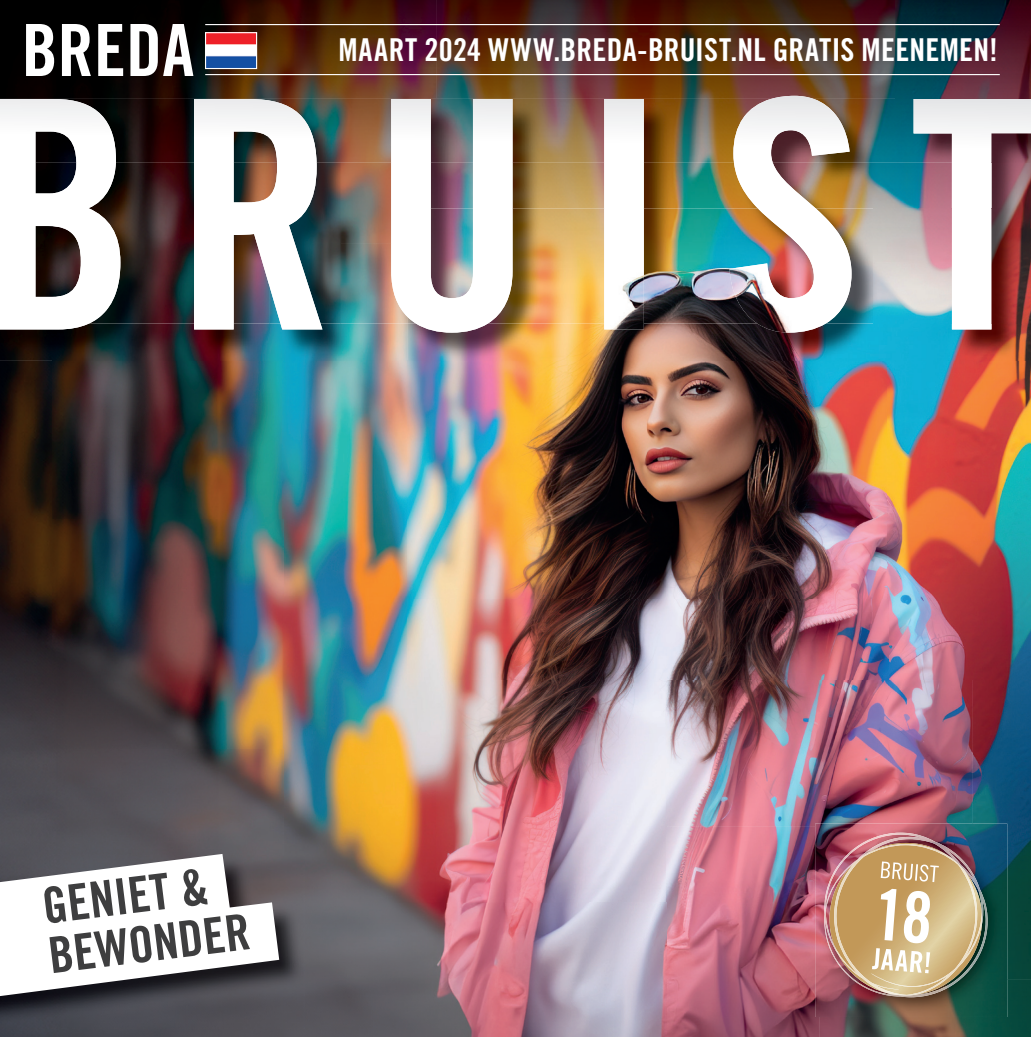
<style>
.page{position:relative;width:1031px;height:1037px;background:#fff}
.page>*{position:absolute;margin:0;border:0;box-sizing:border-box;transform-origin:0 0}
.t1{font:72px "Trade Gothic LT Std Bd Cn 20";color:#fff}
.t2{font:49.95px/49.9px "Trade Gothic LT Std Bd Cn 20";color:#3e3e3f}
.t3{font:31.5px "Trade Gothic LT Std Bd Cn 20";letter-spacing:.01em;color:#fff}
</style>
<div class="page">
<img style="left:0;top:361px;width:53px;height:493px">
<img style="left:53px;top:361px;width:230px;height:494px">
<img style="left:283px;top:361px;width:125px;height:235px">
<img style="left:972px;top:679px;width:58px;height:300px">
<img style="left:283px;top:596px;width:153px;height:306px">
<img style="left:436px;top:679px;width:229px;height:223px">
<img style="left:665px;top:679px;width:307px;height:147px">
<img style="left:665px;top:826px;width:154px;height:211px">
<img style="left:283px;top:902px;width:383px;height:135px">
<img style="left:0;top:1028px;width:283px;height:9px">
<img style="left:819px;top:979px;width:211px;height:58px">
<img style="left:0;top:333px;width:408px;height:28px">
<img style="left:0;top:163px;width:1030px;height:170px">
<img style="left:408px;top:323px;width:622px;height:356px">
<img style="left:991px;top:208px;width:39px;height:115px">
<img style="left:408px;top:208px;width:437px;height:125px">
<img style="left:845px;top:208px;width:146px;height:121px">
<img style="left:815px;top:823px;width:192px;height:194px">
<img style="left:823px;top:832px;width:166px;height:165px">
<svg style="left:832px;top:843px;width:150px;height:152px;background:#c3a581"></svg>
<img style="left:0;top:0;width:1030px;height:96px">
<img style="left:0;top:96px;width:1030px;height:67px">
<img style="left:207px;top:34px;width:48px;height:33px">
<div style="left:205px;top:32px;width:52px;height:37px;border:1px solid #fff"></div>
<hr style="left:205px;top:24px;width:794px;height:1px;background:#fff">
<hr style="left:205px;top:74px;width:794px;height:1px;background:#fff">
<img style="left:0;top:855px;width:305px;height:173px">
<svg style="left:0;top:854px;width:279px;height:149px"></svg>
<svg style="left:1028px;top:0;width:3px;height:5px"></svg>
<h1 class="t1" style="left:22px;top:7px;width:174px">BREDA</h1>
<p class="t3" style="left:338px;top:30px;width:660px">MAART 2024 WWW.BREDA-BRUIST.NL GRATIS MEENEMEN!</p>
<h2 class="t2" style="left:40px;top:881px;width:204px;rotate:-7deg">GENIET &amp;<br>BEWONDER</h2>
</div>
